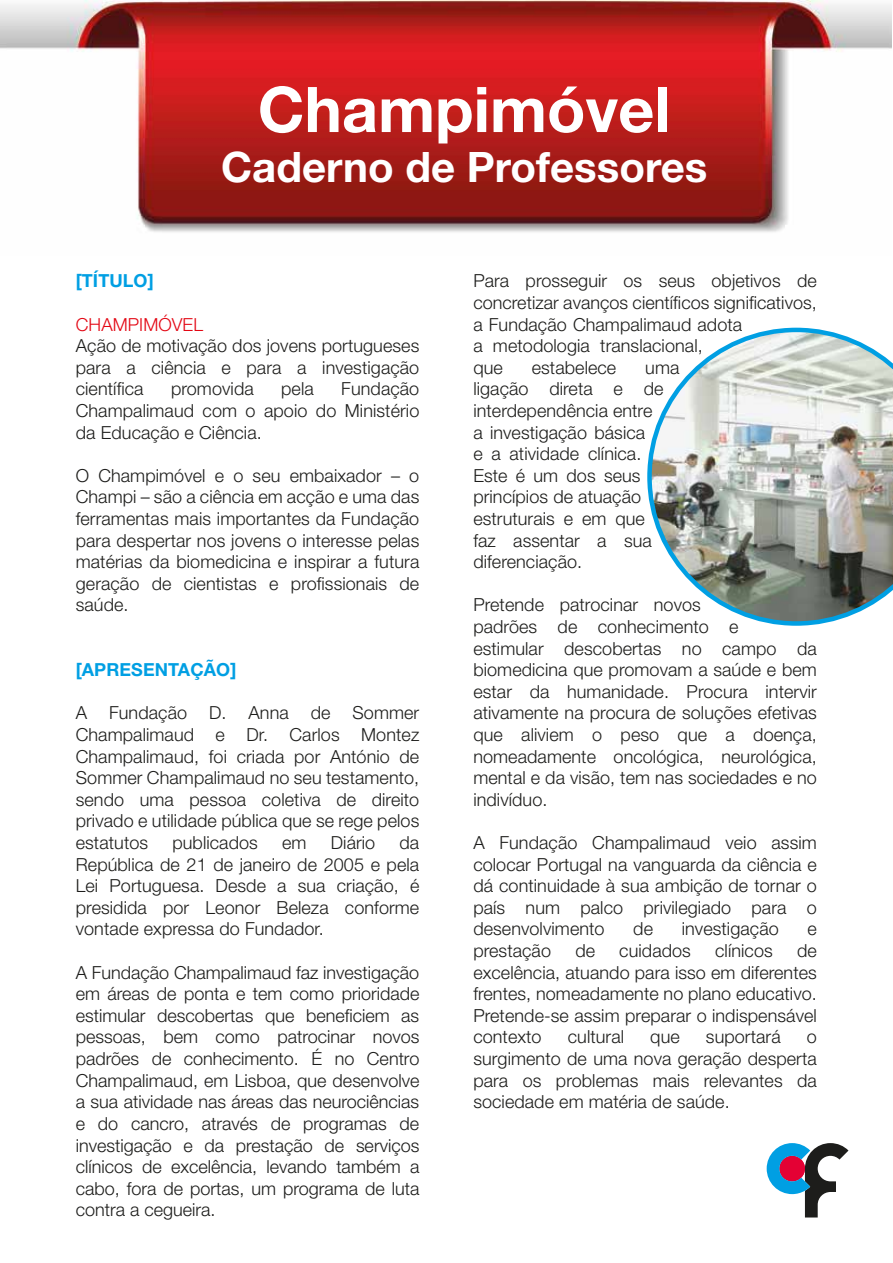
<style>
.page{position:relative;width:893px;height:1263px;background:#fff}
.page>*{position:absolute;margin:0;border:0;box-sizing:border-box;transform-origin:0 0}
.t1{font:700 63px "Helvetica Neue LT Std";color:#fff}
.t2{font:700 42px "Helvetica Neue LT Std";color:#fff}
.t3{font:300 18px/21.6px "Helvetica Neue LT Std";letter-spacing:.005em;color:#1d1d1b;text-align:justify}
.t4{font:700 18px "Helvetica Neue LT Std";letter-spacing:.005em;color:#009fe3}
.t5{font:300 18px "Helvetica Neue LT Std";letter-spacing:.005em;color:#e30613}
</style>
<div class="page">
<img style="left:0;top:0;width:892px;height:232px">
<svg style="left:767px;top:1143px;width:81px;height:74px"></svg>
<img style="left:647px;top:328px;width:246px;height:298px">
<h1 class="t1" style="left:258px;top:71px;width:414px">Champimóvel</h1>
<h2 class="t2" style="left:221px;top:141px;width:488px">Caderno de Professores</h2>
<p class="t4" style="left:76px;top:270px;width:79px">[TÍTULO]</p>
<p class="t5" style="left:76px;top:313px;width:129px">CHAMPIMÓVEL</p>
<p class="t3" style="left:76px;top:335px;width:345px">Ação de motivação dos jovens portugueses para a ciência e para a investigação científica</p>
<p class="t3" style="left:76px;top:378px;width:345px;text-indent:266px">Fundação Champalimaud com o apoio do Ministério da Educação e Ciência.</p>
<p class="t3" style="left:76px;top:464px;width:345px">O Champimóvel e o seu embaixador – o Champi – são a ciência em acção e uma das ferramentas mais importantes da Fundação para despertar nos jovens o interesse pelas matérias da biomedicina e inspirar a futura geração de cientistas e profissionais de saúde.</p>
<p class="t3" style="left:171px;top:378px;width:84px">promovida</p>
<p class="t3" style="left:281px;top:378px;width:34px">pela</p>
<p class="t4" style="left:76px;top:659px;width:162px">[APRESENTAÇÃO]</p>
<p class="t3" style="left:76px;top:702px;width:345px">A Fundação D. Anna de Sommer Champalimaud e Dr. Carlos Montez Champalimaud, foi criada por António de Sommer Champalimaud no seu testamento, sendo uma pessoa coletiva de direito privado e utilidade pública que se rege pelos estatutos</p>
<p class="t3" style="left:172px;top:831px;width:87px">publicados</p>
<p class="t3" style="left:282px;top:831px;width:26px">em</p>
<p class="t3" style="left:331px;top:831px;width:46px">Diário</p>
<p class="t3" style="left:76px;top:831px;width:345px;text-indent:324px">da República de 21 de janeiro de 2005 e pela Lei Portuguesa. Desde a sua criação, é presidida por Leonor Beleza conforme vontade expressa do Fundador.</p>
<p class="t3" style="left:76px;top:961px;width:345px">A Fundação Champalimaud faz investigação em áreas de ponta e tem como prioridade estimular descobertas que beneficiem as pessoas, bem como patrocinar novos padrões de conhecimento. É no Centro Champalimaud, em Lisboa, que desenvolve a sua atividade nas áreas das neurociências e do cancro, através de programas de investigação e da prestação de serviços clínicos de excelência, levando também a cabo, fora de portas, um programa de luta contra a cegueira.</p>
<p class="t3" style="left:473px;top:270px;width:345px;text-align:left">Para prosseguir os seus objetivos de concretizar avanços científicos significativos, a Fundação Champalimaud adota<br>a metodologia translacional,<br>que</p>
<p class="t3" style="left:532px;top:356px;width:86px">estabelece</p>
<p class="t3" style="left:473px;top:356px;width:208px;text-align:left;text-indent:172px">uma ligação direta e de interdependência entre<br>a investigação básica<br>e a atividade clínica.<br>Este é um dos seus princípios de atuação estruturais e em que<br>faz assentar a sua diferenciação.</p>
<p class="t3" style="left:473px;top:594px;width:345px;text-align:left">Pretende patrocinar novos<br>padrões de conhecimento e<br>estimular descobertas no campo da biomedicina que promovam a saúde e bem estar da humanidade. Procura intervir ativamente na procura de soluções efetivas que aliviem o peso que a doença, nomeadamente oncológica, neurológica, mental e da visão, tem nas sociedades e no indivíduo.</p>
<p class="t3" style="left:473px;top:831px;width:345px">A Fundação Champalimaud veio assim colocar Portugal na vanguarda da ciência e dá continuidade à sua ambição de tornar o país num palco privilegiado para o desenvolvimento</p>
<p class="t3" style="left:633px;top:918px;width:21px">de</p>
<p class="t3" style="left:682px;top:918px;width:99px">investigação</p>
<p class="t3" style="left:807px;top:918px;width:11px">e</p>
<p class="t3" style="left:473px;top:939px;width:79px">prestação</p>
<p class="t3" style="left:575px;top:939px;width:21px">de</p>
<p class="t3" style="left:619px;top:939px;width:73px">cuidados</p>
<p class="t3" style="left:715px;top:939px;width:59px">clínicos</p>
<p class="t3" style="left:473px;top:939px;width:345px;text-indent:324px">de excelência, atuando para isso em diferentes frentes, nomeadamente no plano educativo.<br>Pretende-se assim preparar o indispensável contexto</p>
<p class="t3" style="left:568px;top:1026px;width:58px">cultural</p>
<p class="t3" style="left:650px;top:1026px;width:31px">que</p>
<p class="t3" style="left:706px;top:1026px;width:76px">suportará</p>
<p class="t3" style="left:473px;top:1026px;width:345px;text-indent:333px">o surgimento de uma nova geração desperta para os problemas mais relevantes da sociedade em matéria de saúde.</p>
</div>
